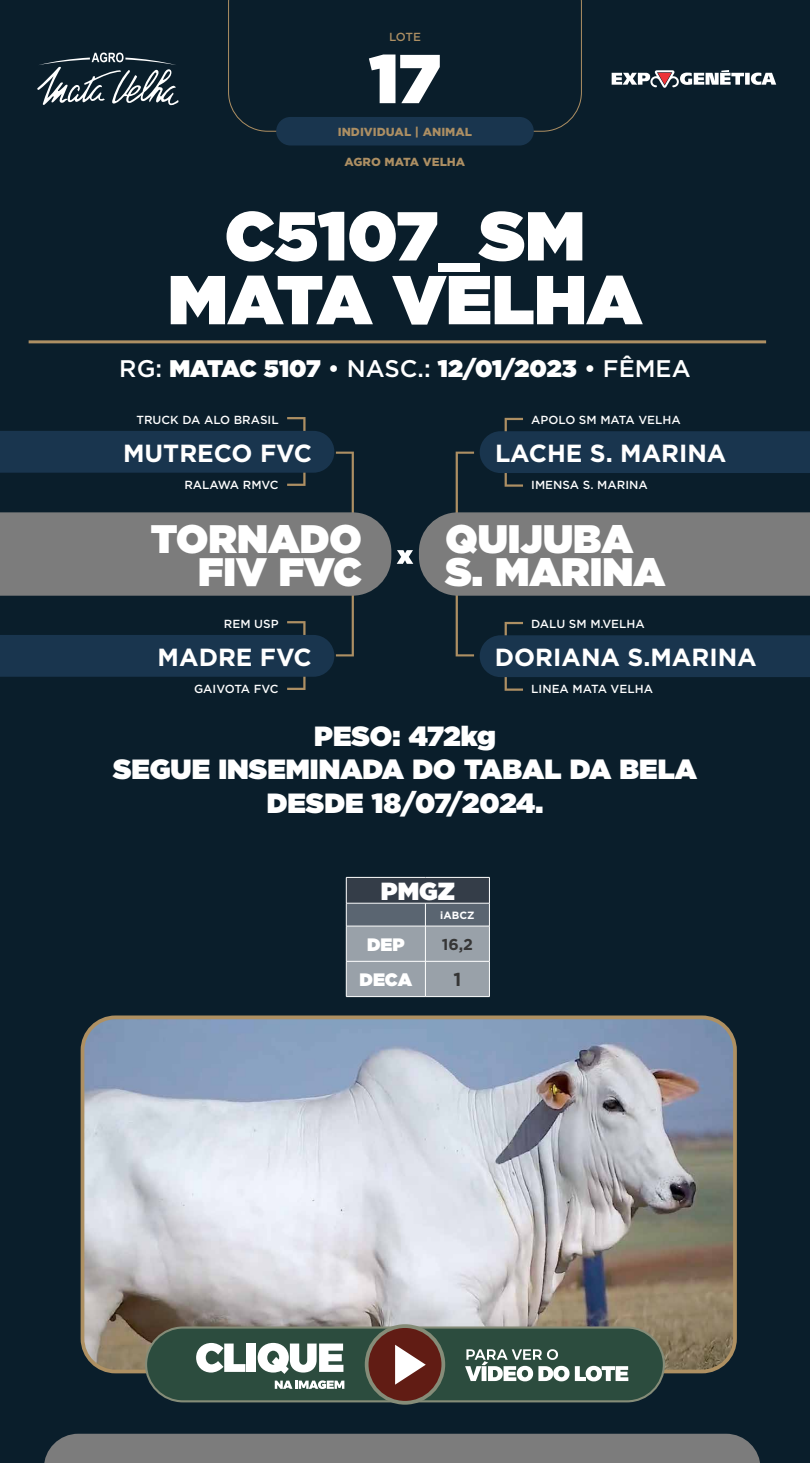
<style>
.page{position:relative;width:810px;height:1463px;background:#fff}
.page>*{position:absolute;margin:0;border:0;box-sizing:border-box;transform-origin:0 0}
.t1{font:900 69px/63.8px "Gotham";color:#fff;text-align:center}
.t2{font:900 39.75px/33px "Gotham";color:#fff;text-align:right}
.t3{font:900 27.75px/33.8px "Gotham";color:#fff;text-align:center}
.t4{font:700 24.75px "Gotham";color:#fff}
.t5{font:900 24.75px "Gotham";color:#fff}
.t6{font:900 24px "Gotham";letter-spacing:-.005em;color:#fff}
.t7{font:700 18.75px "Gotham";color:#363636}
.t8{font:900 18px "Gotham";color:#fff}
.t9{font:700 15.75px "Gotham";color:#363636}
.t10{font:500 11.25px "Gotham S Sm";color:#fff}
.t11{font:900 11.25px "Gotham S Sm";color:#ad8f63}
.t12{font:500 11.25px "Gotham S Sm";letter-spacing:-.02em;color:#fff}
.t13{font:500 11.25px "Gotham S Sm";color:#ad8f63}
.t14{font:700 10.5px "Gotham";color:#fff}
.s1{font-weight:500}
</style>
<div class="page">
<div style="left:0;top:0;width:810px;height:1462px;background:#0a1e2b"></div>
<svg style="left:228px;top:0;width:354px;height:132px"></svg>
<svg style="left:397px;top:550px;width:16px;height:14px"></svg>
<img style="left:82px;top:1020px;width:650px;height:350px">
<div style="left:81px;top:1015px;width:656px;height:358px;border:4px solid #ae9062;border-radius:33px"></div>
<div style="left:146px;top:1327px;width:518px;height:74px;background:#2c4c3e;border-radius:37px"></div>
<div style="left:145px;top:1326px;width:520px;height:76px;border:2px solid #858c78;border-radius:37px"></div>
<div style="left:367px;top:1326px;width:76px;height:76px;background:#611c14;border-radius:50%"></div>
<svg style="left:395px;top:1344px;width:31px;height:40px"></svg>
<div style="left:365px;top:1324px;width:80px;height:80px;border:4px solid #858c78;border-radius:50%"></div>
<svg style="left:196px;top:1343px;width:49px;height:29px"></svg>
<div style="left:247px;top:1343px;width:9px;height:28px;background:#fff"></div>
<svg style="left:258px;top:1342px;width:85px;height:31px"></svg>
<svg style="left:275px;top:1380px;width:69px;height:9px"></svg>
<svg style="left:465px;top:1349px;width:163px;height:32px"></svg>
<svg style="left:419px;top:418px;width:391px;height:273px"></svg>
<div style="left:276px;top:117px;width:258px;height:28px;background:#19354e;border-radius:14px"></div>
<svg style="left:0;top:417px;width:391px;height:273px"></svg>
<hr style="left:346px;top:996px;width:79px;height:1px;background:#fff">
<hr style="left:425px;top:996px;width:65px;height:1px;background:#fff">
<svg style="left:346px;top:878px;width:144px;height:118px;background:#7c858e"></svg>
<hr style="left:346px;top:877px;width:79px;height:1px;background:#fff">
<hr style="left:425px;top:877px;width:65px;height:1px;background:#fff">
<hr style="left:346px;top:903px;width:79px;height:1px;background:#fff">
<hr style="left:425px;top:903px;width:65px;height:1px;background:#fff">
<div style="left:44px;top:1433px;width:716px;height:29px;background:#7c7c7c"></div>
<hr style="left:29px;top:340px;width:737px;height:3px;background:#ad8f63">
<svg style="left:37px;top:53px;width:142px;height:53px"></svg>
<svg style="left:612px;top:70px;width:164px;height:18px"></svg>
<p class="t13" style="left:389px;top:29px;width:33px">LOTE</p>
<h1 class="t1" style="left:369px;top:46px;width:73px">17</h1>
<p class="t11" style="left:338px;top:124px;width:136px">INDIVIDUAL | ANIMAL</p>
<p class="t11" style="left:345px;top:154px;width:122px">AGRO MATA VELHA</p>
<h1 class="t1" style="left:168px;top:203px;width:476px">C5107_SM<br>MATA VELHA</h1>
<h3 class="t6" style="left:119px;top:351px;width:573px"><span class="s1">RG:</span> MATAC 5107 <span class="s1">• NASC.:</span> 12/01/2023 <span class="s1">• FÊMEA</span></h3>
<p class="t10" style="left:136px;top:412px;width:144px">TRUCK DA ALO BRASIL</p>
<p class="t10" style="left:531px;top:412px;width:151px">APOLO SM MATA VELHA</p>
<h3 class="t4" style="left:123px;top:436px;width:190px">MUTRECO FVC</h3>
<h3 class="t4" style="left:495px;top:437px;width:233px">LACHE S. MARINA</h3>
<p class="t10" style="left:184px;top:477px;width:96px">RALAWA RMVC</p>
<p class="t10" style="left:531px;top:477px;width:118px">IMENSA S. MARINA</p>
<h2 class="t2" style="left:151px;top:522px;width:213px">TORNADO<br>FIV FVC</h2>
<h2 class="t2" style="left:445px;top:522px;width:221px;text-align:left">QUIJUBA<br>S. MARINA</h2>
<p class="t10" style="left:224px;top:616px;width:56px">REM USP</p>
<h3 class="t4" style="left:158px;top:640px;width:156px">MADRE FVC</h3>
<p class="t12" style="left:194px;top:681px;width:86px">GAIVOTA FVC</p>
<p class="t10" style="left:531px;top:616px;width:115px">DALU SM M.VELHA</p>
<h3 class="t4" style="left:495px;top:641px;width:263px">DORIANA S.MARINA</h3>
<p class="t10" style="left:531px;top:681px;width:123px">LINEA MATA VELHA</p>
<h3 class="t3" style="left:113px;top:718px;width:585px">PESO: 472kg<br>SEGUE INSEMINADA DO TABAL DA BELA<br>DESDE 18/07/2024.</h3>
<h3 class="t5" style="left:381px;top:873px;width:75px">PMGZ</h3>
<p class="t14" style="left:440px;top:908px;width:36px">iABCZ</p>
<h3 class="t8" style="left:367px;top:931px;width:39px">DEP</h3>
<h3 class="t9" style="left:442px;top:934px;width:33px">16,2</h3>
<h3 class="t8" style="left:360px;top:967px;width:54px">DECA</h3>
<h3 class="t7" style="left:453px;top:967px;width:9px">1</h3>
</div>
